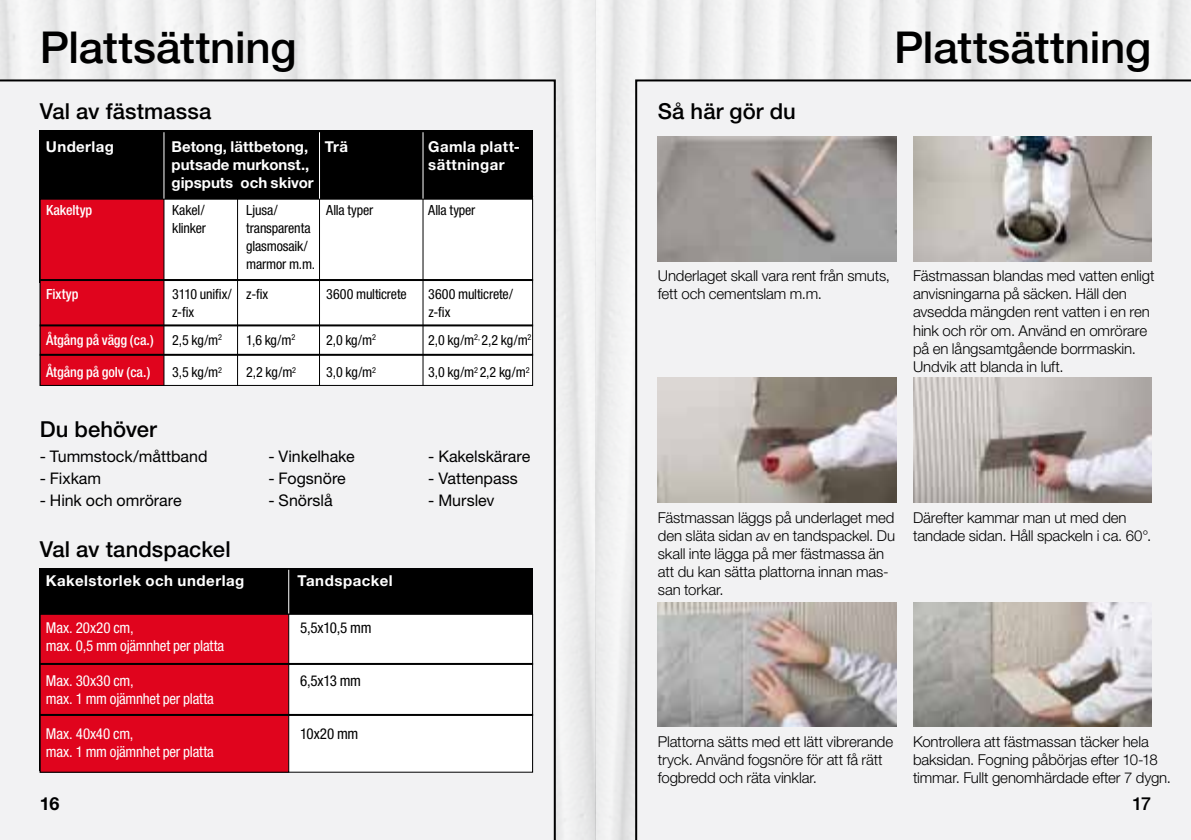
<style>
.page{position:relative;width:1191px;height:840px;background:#fff}
.page>*{position:absolute;margin:0;border:0;box-sizing:border-box;transform-origin:0 0}
.t1{font:500 44px "Helvetica Neue";letter-spacing:-.005em;color:#000}
.t2{font:500 22px "Helvetica Neue";letter-spacing:.005em;color:#000}
.t3{font:700 18px "Helvetica Neue";color:#000}
.t4{font:500 18px "Helvetica Neue";color:#000}
.t5{font:16px "Helvetica Neue";color:#000}
.t6{font:300 15px/18px "Helvetica Neue";letter-spacing:-.01em;color:#000}
.t7{font:condensed 15px "Helvetica Neue";letter-spacing:-.015em;color:#fff}
.t8{font:700 15px/18px "Helvetica Neue";letter-spacing:.025em;color:#fff}
.t9{font:700 15px/18px "Helvetica Neue";color:#fff}
.t10{font:condensed 15px "Helvetica Neue";letter-spacing:-.02em;color:#000}
.t11{font:condensed 14px/18px "Helvetica Neue";letter-spacing:-.01em;color:#000}
.t12{font:500 condensed 14px "Helvetica Neue";letter-spacing:-.005em;color:#fff}
</style>
<div class="page">
<img style="left:0;top:0;width:1191px;height:839px">
<div style="left:635px;top:79px;width:556px;height:760px;background:#f2f2f3"></div>
<div style="left:0;top:79px;width:556px;height:760px;background:#f2f2f3"></div>
<img style="left:658px;top:136px;width:238px;height:125px">
<img style="left:913px;top:136px;width:238px;height:125px">
<img style="left:658px;top:377px;width:238px;height:125px">
<img style="left:913px;top:377px;width:238px;height:125px">
<img style="left:658px;top:601px;width:238px;height:125px">
<img style="left:913px;top:601px;width:238px;height:125px">
<div style="left:40px;top:568px;width:493px;height:202px;background:#000"></div>
<div style="left:40px;top:613px;width:493px;height:159px;background:#fff;border:1px solid #000"></div>
<div style="left:40px;top:130px;width:493px;height:152px;background:#000"></div>
<div style="left:40px;top:198px;width:493px;height:188px;background:#fff;border:1px solid #000"></div>
<hr style="left:319px;top:198px;width:1px;height:188px;background:#000">
<hr style="left:422px;top:198px;width:1px;height:188px;background:#000">
<hr style="left:237px;top:198px;width:1px;height:188px;background:#000">
<div style="left:40px;top:198px;width:124px;height:188px;background:#e0041d;border:1px solid #000"></div>
<hr style="left:40px;top:324px;width:493px;height:2px;background:#000">
<hr style="left:40px;top:279px;width:493px;height:2px;background:#000">
<div style="left:40px;top:613px;width:249px;height:159px;background:#e0041d;border:1px solid #000"></div>
<hr style="left:40px;top:662px;width:493px;height:2px;background:#000">
<hr style="left:40px;top:713px;width:493px;height:2px;background:#000">
<hr style="left:40px;top:353px;width:493px;height:2px;background:#000">
<hr style="left:163px;top:132px;width:1px;height:66px;background:#fff">
<hr style="left:319px;top:132px;width:1px;height:66px;background:#fff">
<hr style="left:422px;top:132px;width:1px;height:66px;background:#fff">
<hr style="left:288px;top:569px;width:1px;height:44px;background:#fff">
<h1 class="t1" style="left:40px;top:21px;width:258px">Plattsättning</h1>
<h2 class="t2" style="left:40px;top:98px;width:173px">Val av fästmassa</h2>
<p class="t8" style="left:46px;top:137px;width:69px">Underlag</p>
<p class="t9" style="left:172px;top:137px;width:144px">Betong, lättbetong, putsade murkonst., gipsputs och skivor</p>
<p class="t8" style="left:325px;top:137px;width:25px">Trä</p>
<p class="t8" style="left:428px;top:137px;width:93px">Gamla platt&shy;sättningar</p>
<p class="t12" style="left:46px;top:202px;width:48px">Kakeltyp</p>
<p class="t11" style="left:172px;top:201px;width:34px">Kakel/</p>
<p class="t11" style="left:246px;top:201px;width:33px">Ljusa/</p>
<p class="t11" style="left:326px;top:201px;width:49px">Alla typer</p>
<p class="t11" style="left:428px;top:201px;width:49px">Alla typer</p>
<p class="t11" style="left:172px;top:219px;width:35px">klinker</p>
<p class="t11" style="left:246px;top:219px;width:70px">transparenta glasmosaik/ marmor m.m.</p>
<p class="t12" style="left:46px;top:285px;width:34px">Fixtyp</p>
<p class="t11" style="left:172px;top:284px;width:97px">3110 unifix/ z-fix</p>
<p class="t11" style="left:326px;top:284px;width:82px">3600 multicrete</p>
<p class="t11" style="left:428px;top:284px;width:86px">3600 multicrete/</p>
<p class="t11" style="left:172px;top:302px;width:23px">z-fix</p>
<p class="t11" style="left:428px;top:302px;width:23px">z-fix</p>
<p class="t12" style="left:46px;top:331px;width:109px">Åtgång på vägg (ca.)</p>
<p class="t11" style="left:172px;top:331px;width:51px">2,5 kg/m<sup>2</sup></p>
<p class="t11" style="left:246px;top:331px;width:51px">1,6 kg/m<sup>2</sup></p>
<p class="t11" style="left:326px;top:331px;width:51px">2,0 kg/m<sup>2</sup></p>
<p class="t11" style="left:428px;top:331px;width:105px">2,0 kg/m<sup>2,</sup> 2,2 kg/m<sup>2</sup></p>
<p class="t12" style="left:46px;top:364px;width:106px">Åtgång på golv (ca.)</p>
<p class="t11" style="left:172px;top:363px;width:51px">3,5 kg/m<sup>2</sup></p>
<p class="t11" style="left:246px;top:363px;width:51px">2,2 kg/m<sup>2</sup></p>
<p class="t11" style="left:326px;top:363px;width:51px">3,0 kg/m<sup>2</sup></p>
<p class="t11" style="left:428px;top:363px;width:103px">3,0 kg/m<sup>2</sup> 2,2 kg/m<sup>2</sup></p>
<h2 class="t2" style="left:40px;top:416px;width:119px">Du behöver</h2>
<p class="t5" style="left:40px;top:446px;width:169px">- Tummstock/måttband</p>
<p class="t5" style="left:40px;top:468px;width:63px">- Fixkam</p>
<p class="t5" style="left:40px;top:490px;width:143px">- Hink och omrörare</p>
<h2 class="t2" style="left:40px;top:536px;width:192px">Val av tandspackel</h2>
<p class="t5" style="left:268px;top:446px;width:88px">- Vinkelhake</p>
<p class="t5" style="left:268px;top:468px;width:79px">- Fogsnöre</p>
<p class="t5" style="left:268px;top:490px;width:66px">- Snörslå</p>
<p class="t8" style="left:46px;top:571px;width:200px">Kakelstorlek och underlag</p>
<p class="t8" style="left:297px;top:571px;width:97px">Tandspackel</p>
<p class="t7" style="left:46px;top:618px;width:89px">Max. 20x20 cm,</p>
<p class="t10" style="left:300px;top:618px;width:73px">5,5x10,5 mm</p>
<p class="t7" style="left:46px;top:636px;width:180px">max. 0,5 mm ojämnhet per platta</p>
<p class="t7" style="left:46px;top:671px;width:89px">Max. 30x30 cm,</p>
<p class="t10" style="left:300px;top:671px;width:62px">6,5x13 mm</p>
<p class="t7" style="left:46px;top:689px;width:169px">max. 1 mm ojämnhet per platta</p>
<p class="t7" style="left:46px;top:724px;width:89px">Max. 40x40 cm,</p>
<p class="t10" style="left:300px;top:724px;width:60px">10x20 mm</p>
<p class="t7" style="left:46px;top:742px;width:169px">max. 1 mm ojämnhet per platta</p>
<p class="t5" style="left:428px;top:446px;width:104px">- Kakelskärare</p>
<p class="t5" style="left:428px;top:468px;width:91px">- Vattenpass</p>
<p class="t5" style="left:428px;top:490px;width:68px">- Murslev</p>
<h2 class="t2" style="left:658px;top:98px;width:139px">Så här gör du</h2>
<h1 class="t1" style="left:894px;top:21px;width:258px">Plattsättning</h1>
<p class="t6" style="left:658px;top:266px;width:234px">Underlaget skall vara rent från smuts, fett och cementslam m.m.</p>
<p class="t6" style="left:913px;top:266px;width:243px">Fästmassan blandas med vatten enligt anvisningarna på säcken. Häll den avsedda mängden rent vatten i en ren hink och rör om. Använd en omrörare på en långsamtgående borrmaskin.<br>Undvik att blanda in luft.</p>
<p class="t5" style="left:658px;top:275px;width:333px">siodf asiod whdu wiugf iohseriufh aoiesj awoidj</p>
<p class="t6" style="left:658px;top:507px;width:239px">Fästmassan läggs på underlaget med den släta sidan av en tandspackel. Du skall inte lägga på mer fästmassa än att du kan sätta plattorna innan mas&shy;san torkar.</p>
<p class="t6" style="left:913px;top:507px;width:240px">Därefter kammar man ut med den tandade sidan. Håll spackeln i ca. 60°.</p>
<p class="t6" style="left:658px;top:732px;width:237px">Plattorna sätts med ett lätt vibrerande tryck. Använd fogsnöre för att få rätt fogbredd och räta vinklar.</p>
<p class="t6" style="left:913px;top:732px;width:259px">Kontrollera att fästmassan täcker hela baksidan. Fogning påbörjas efter 10-18 timmar. Fullt genomhärdade efter 7 dygn.</p>
<p class="t3" style="left:40px;top:792px;width:21px">16</p>
<p class="t4" style="left:1132px;top:792px;width:20px">17</p>
</div>
